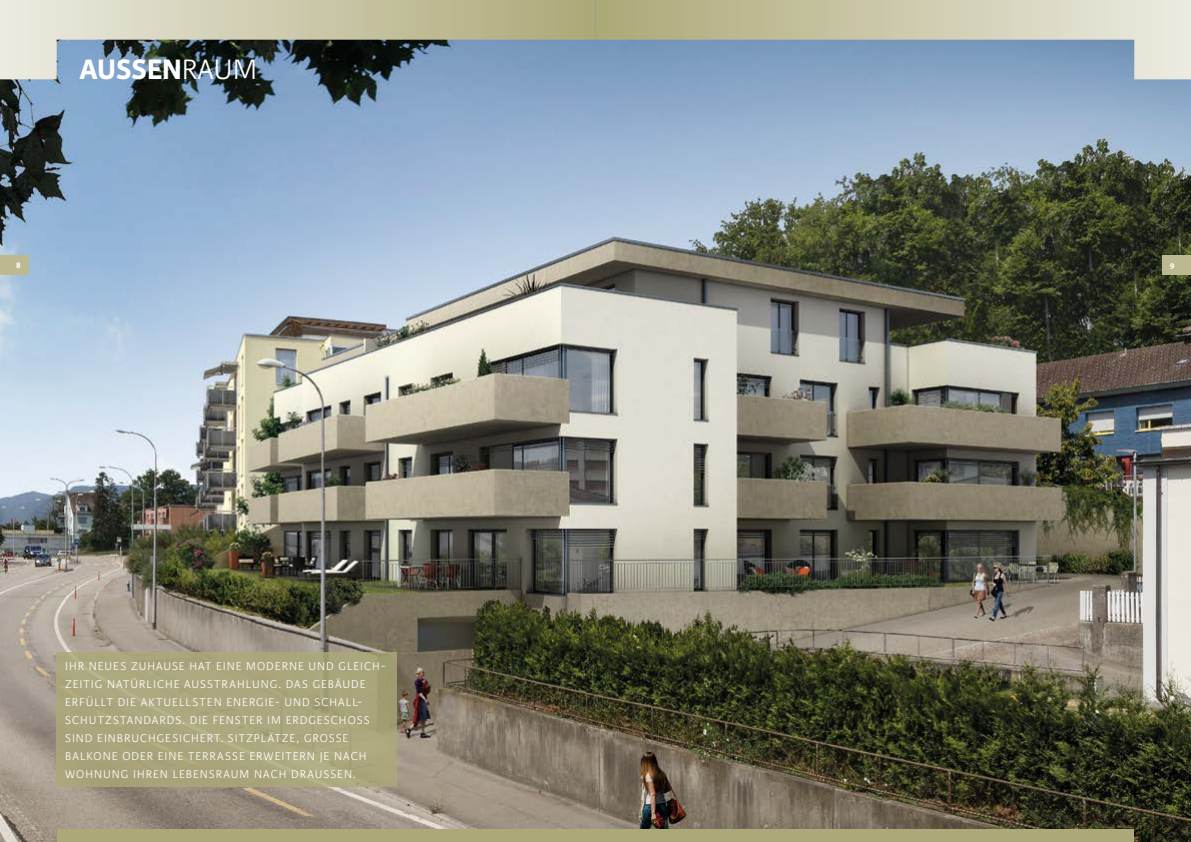
<style>
.page{position:relative;width:1191px;height:842px;background:#fff}
.page>*{position:absolute;margin:0;border:0;box-sizing:border-box;transform-origin:0 0}
.t1{font:700 30px "Karmina Sans";color:#fff}
.t2{font:300 12px/18px "Karmina Sans";letter-spacing:.085em;color:#fff}
.t3{font:700 9px "Karmina Sans";color:#fff}
.s1{font-weight:300}
</style>
<div class="page">
<img style="left:0;top:79px;width:1191px;height:763px">
<svg style="left:595px;top:0;width:596px;height:79px;background:#a9b6b7"></svg>
<svg style="left:0;top:0;width:595px;height:79px;background:#959e98"></svg>
<div style="left:595px;top:829px;width:539px;height:13px;background:#aca978"></div>
<div style="left:57px;top:829px;width:538px;height:13px;background:#aca978"></div>
<div style="left:0;top:255px;width:28px;height:20px;background:#bcb991"></div>
<div style="left:1162px;top:255px;width:29px;height:20px;background:#bcb991"></div>
<div style="left:57px;top:653px;width:340px;height:134px;background:#aca978"></div>
<h1 class="t1" style="left:79px;top:52px;width:179px">AUSSEN<span class="s1">RAUM</span></h1>
<p class="t3" style="left:16px;top:260px;width:6px">8</p>
<p class="t3" style="left:1170px;top:260px;width:6px">9</p>
<p class="t2" style="left:65px;top:658px;width:322px">IHR NEUES ZUHAUSE HAT EINE MODERNE UND GLEICH-ZEITIG NATÜRLICHE AUSSTRAHLUNG. DAS GEBÄUDE ERFÜLLT DIE AKTUELLSTEN ENERGIE- UND SCHALL-SCHUTZSTANDARDS. DIE FENSTER IM ERDGESCHOSS SIND EINBRUCHGESICHERT. SITZPLÄTZE, GROSSE BALKONE ODER EINE TERRASSE ERWEITERN JE NACH WOHNUNG IHREN LEBENSRAUM NACH DRAUSSEN.</p>
</div>
